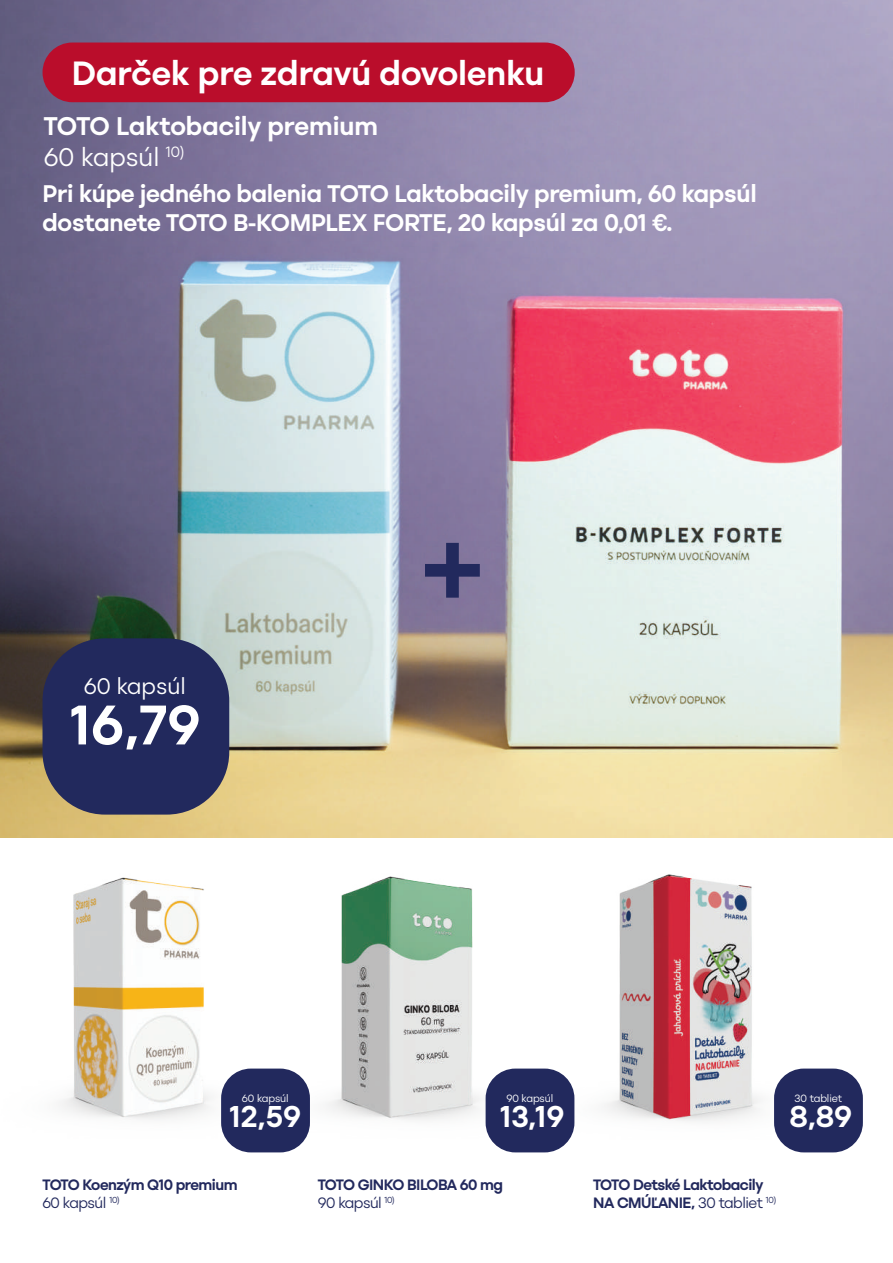
<style>
.page{position:relative;width:893px;height:1263px;background:#fff}
.page>*{position:absolute;margin:0;border:0;box-sizing:border-box;transform-origin:0 0}
.t1{font:700 105.6px "Vasa Grotesk";color:#22295d}
.t2{font:700 55.5px "Vasa Grotesk";color:#fff}
.t3{font:700 33.45px "Vasa Grotesk";color:#fff}
.t4{font:700 30px "Vasa Grotesk";color:#fff}
.t5{font:700 25.5px/30.6px "Vasa Grotesk";color:#fff}
.t6{font:700 24px/28.8px "Vasa Grotesk";letter-spacing:-.01em;color:#fff}
.t7{font:22.5px "Vasa Grotesk";color:#fff}
.t8{font:700 15px/18px "Vasa Grotesk";letter-spacing:-.035em;color:#22295d}
.t9{font:10.5px "Vasa Grotesk";letter-spacing:-.01em;color:#fff}
.s1{font-weight:400}
</style>
<div class="page">
<img style="left:0;top:0;width:893px;height:838px">
<img style="left:300px;top:876px;width:206px;height:275px">
<img style="left:554px;top:874px;width:244px;height:278px">
<div style="left:486px;top:1068px;width:88px;height:84px;background:#22295d;border-radius:30px"></div>
<div style="left:43px;top:638px;width:186px;height:177px;background:#22295d;border-radius:63px"></div>
<div style="left:43px;top:43px;width:532px;height:59px;background:#ba0d2b;border-radius:30px"></div>
<div style="left:774px;top:1068px;width:89px;height:84px;background:#22295d;border-radius:30px"></div>
<img style="left:59px;top:877px;width:241px;height:272px">
<div style="left:221px;top:1068px;width:89px;height:84px;background:#22295d;border-radius:30px"></div>
<h3 class="t3" style="left:72px;top:46px;width:474px">Darček pre zdravú dovolenku</h3>
<h3 class="t5" style="left:44px;top:111px;width:336px">TOTO Laktobacily premium<br><span class="s1">60 kapsúl</span> <sup>10)</sup></h3>
<h3 class="t6" style="left:43px;top:179px;width:716px">Pri kúpe jedného balenia TOTO Laktobacily premium, 60 kapsúl dostanete TOTO B-KOMPLEX FORTE, 20 kapsúl za 0,01 €.</h3>
<h3 class="t7" style="left:84px;top:668px;width:104px">60 kapsúl</h3>
<h2 class="t2" style="left:71px;top:680px;width:131px">16,79</h2>
<h1 class="t1" style="left:422px;top:476px;width:63px">+</h1>
<p class="t9" style="left:242px;top:1089px;width:48px">60 kapsúl</p>
<h3 class="t4" style="left:230px;top:1092px;width:73px">12,59</h3>
<p class="t9" style="left:506px;top:1089px;width:48px">90 kapsúl</p>
<h3 class="t4" style="left:501px;top:1092px;width:65px">13,19</h3>
<p class="t9" style="left:794px;top:1089px;width:49px">30 tabliet</p>
<h3 class="t4" style="left:790px;top:1092px;width:64px">8,89</h3>
<p class="t8" style="left:43px;top:1176px;width:197px">TOTO Koenzým Q10 premium<br><span class="s1">60 kapsúl</span> <sup>10)</sup></p>
<p class="t8" style="left:318px;top:1176px;width:187px">TOTO GINKO BILOBA 60 mg<br><span class="s1">90 kapsúl</span> <sup>10)</sup></p>
<p class="t8" style="left:593px;top:1176px;width:185px">TOTO Detské Laktobacily<br>NA CMÚĽANIE, <span class="s1">30 tabliet</span> <sup>10)</sup></p>
</div>
